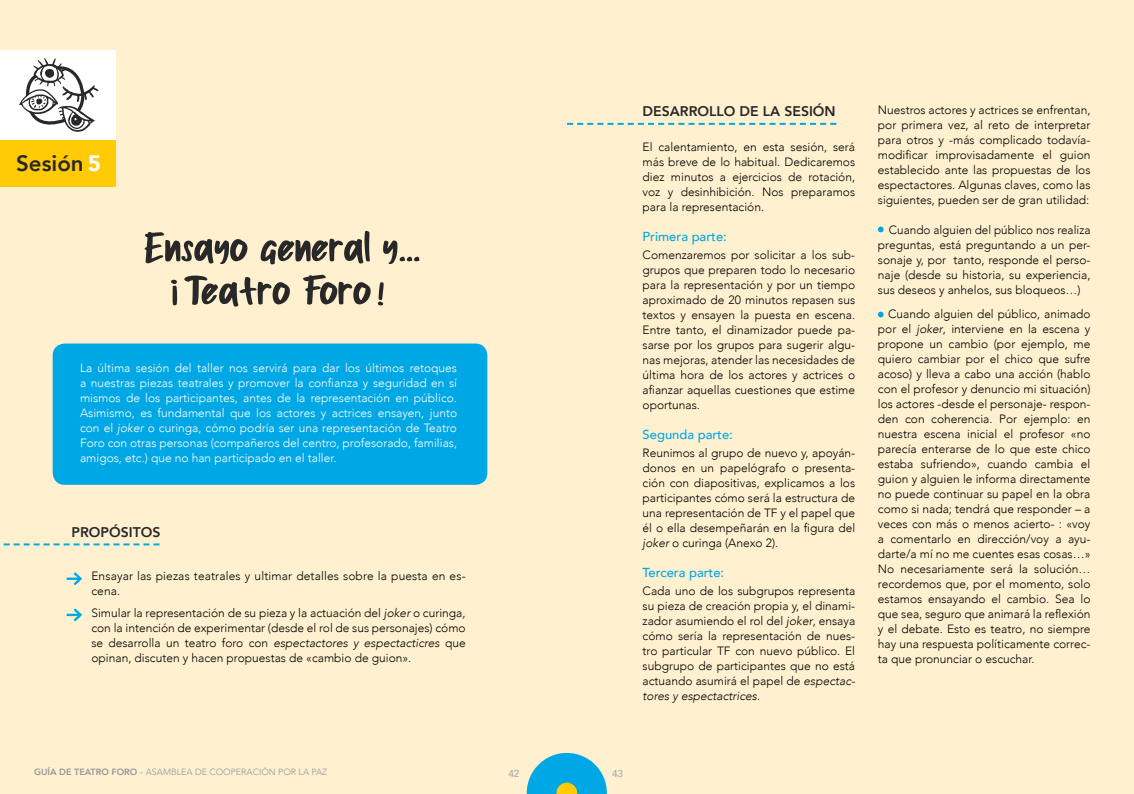
<style>
.page{position:relative;width:1134px;height:794px;background:#fff1d0}
.page>*{position:absolute;margin:0;border:0;box-sizing:border-box;transform-origin:0 0}
.t1{font:800 22.3px "Avenir";color:#292829}
.t2{font:800 14px "Avenir";color:#292829}
.t3{font:500 13px "Avenir";color:#00a7e5}
.t4{font:300 12px/15px "Avenir";color:#000;text-align:justify}
.t5{font:300 12px/15px "Avenir";color:#fff;text-align:justify}
.t6{font:500 10px "Avenir";color:#a7a9ac}
.t7{font:300 9px "Avenir";color:#939598}
.s1{font-weight:900;color:#fff}
.s2{font-style:italic}
.s3{font-weight:800}
</style>
<div class="page">
<svg style="left:171px;top:280px;width:6px;height:25px"></svg>
<svg style="left:378px;top:282px;width:6px;height:24px"></svg>
<svg style="left:184px;top:275px;width:187px;height:32px"></svg>
<svg style="left:145px;top:231px;width:274px;height:33px"></svg>
<div style="left:53px;top:343px;width:434px;height:142px;background:#00a7e5;border-radius:12px"></div>
<svg style="left:68px;top:572px;width:14px;height:13px"></svg>
<svg style="left:66px;top:608px;width:16px;height:13px"></svg>
<svg style="left:3px;top:543px;width:156px;height:2px"></svg>
<svg style="left:567px;top:123px;width:269px;height:2px"></svg>
<div style="left:0;top:50px;width:116px;height:91px;background:#fff"></div>
<div style="left:0;top:141px;width:116px;height:46px;background:#ffcb05"></div>
<svg style="left:878px;top:226px;width:6px;height:6px"></svg>
<svg style="left:878px;top:312px;width:6px;height:5px"></svg>
<svg style="left:527px;top:752px;width:80px;height:42px"></svg>
<svg style="left:19px;top:58px;width:80px;height:74px"></svg>
<h1 class="t1" style="left:16px;top:148px;width:86px">Sesión <span class="s1">5</span></h1>
<p class="t5" style="left:80px;top:361px;width:379px">La última sesión del taller nos servirá para dar los últimos retoques a nuestras piezas teatrales y promover la confianza y seguridad en sí mismos de los participantes, antes de la representación en público.<br>Asimismo, es fundamental que los actores y actrices ensayen, junto con el <span class="s2">joker</span> o curinga, cómo podría ser una representación de Teatro Foro con otras personas (compañeros del centro, profesorado, familias, amigos, etc.) que no han participado en el taller.</p>
<p class="t2" style="left:72px;top:523px;width:90px">PROPÓSITOS</p>
<p class="t4" style="left:91px;top:569px;width:376px">Ensayar las piezas teatrales y ultimar detalles sobre la puesta en es&shy;cena.</p>
<p class="t4" style="left:91px;top:606px;width:376px">Simular la representación de su pieza y la actuación del <span class="s2">joker</span> o curinga, con la intención de experimentar (desde el rol de sus personajes) cómo se desarrolla un teatro foro con <span class="s2">espectactores y espectacticres</span> que opinan, discuten y hacen propuestas de «cambio de guion».</p>
<p class="t2" style="left:643px;top:102px;width:195px">DESARROLLO DE LA SESIÓN</p>
<p class="t4" style="left:643px;top:140px;width:214px">El calentamiento, en esta sesión, será más breve de lo habitual. Dedicaremos diez minutos a ejercicios de rotación, voz y desinhibición. Nos preparamos para la representación.</p>
<p class="t3" style="left:643px;top:228px;width:86px">Primera parte:</p>
<p class="t4" style="left:643px;top:248px;width:214px">Comenzaremos por solicitar a los sub&shy;grupos que preparen todo lo necesario para la representación y por un tiempo aproximado de 20 minutos repasen sus textos y ensayen la puesta en escena.<br>Entre tanto, el dinamizador puede pa&shy;sarse por los grupos para sugerir algu&shy;nas mejoras, atender las necesidades de última hora de los actores y actrices o afianzar aquellas cuestiones que estime oportunas.</p>
<p class="t3" style="left:643px;top:426px;width:92px">Segunda parte:</p>
<p class="t4" style="left:643px;top:446px;width:214px">Reunimos al grupo de nuevo y, apoyán&shy;donos en un papelógrafo o presenta&shy;ción con diapositivas, explicamos a los participantes cómo será la estructura de una representación de TF y el papel que él o ella desempeñarán en la figura del <span class="s2">joker</span> o curinga (Anexo 2).</p>
<p class="t3" style="left:643px;top:564px;width:83px">Tercera parte:</p>
<p class="t4" style="left:643px;top:584px;width:214px">Cada uno de los subgrupos representa su pieza de creación propia y, el dinami&shy;zador asumiendo el rol del <span class="s2">joker</span>, ensaya cómo sería la representación de nues&shy;tro particular TF con nuevo público. El subgrupo de participantes que no está actuando asumirá el papel de <span class="s2">espectac&shy;tores y espectactrices</span>.</p>
<p class="t4" style="left:878px;top:103px;width:214px">Nuestros actores y actrices se enfrentan, por primera vez, al reto de interpretar para otros y -más complicado todavía&shy;modificar improvisadamente el guion establecido ante las propuestas de los espectactores. Algunas claves, como las siguientes, pueden ser de gran utilidad:</p>
<p class="t4" style="left:878px;top:223px;width:214px;text-indent:11px">Cuando alguien del público nos realiza preguntas, está preguntando a un per&shy;sonaje y, por tanto, responde el perso&shy;naje (desde su historia, su experiencia, sus deseos y anhelos, sus bloqueos…)</p>
<p class="t4" style="left:878px;top:307px;width:214px;text-indent:10px">Cuando alguien del público, animado por el <span class="s2">joker</span>, interviene en la escena y propone un cambio (por ejemplo, me quiero cambiar por el chico que sufre acoso) y lleva a cabo una acción (hablo con el profesor y denuncio mi situación) los actores -desde el personaje- respon&shy;den con coherencia. Por ejemplo: en nuestra escena inicial el profesor «no parecía enterarse de lo que este chico estaba sufriendo», cuando cambia el guion y alguien le informa directamente no puede continuar su papel en la obra como si nada; tendrá que responder – a veces con más o menos acierto- : «voy a comentarlo en dirección/voy a ayu&shy;darte/a mí no me cuentes esas cosas…» No necesariamente será la solución… recordemos que, por el momento, solo estamos ensayando el cambio. Sea lo que sea, seguro que animará la reflexión y el debate. Esto es teatro, no siempre hay una respuesta políticamente correc&shy;ta que pronunciar o escuchar.</p>
<p class="t7" style="left:34px;top:766px;width:295px"><span class="s3">GUÍA DE TEATRO FORO</span> - ASAMBLEA DE COOPERACIÓN POR LA PAZ</p>
<p class="t6" style="left:508px;top:767px;width:13px">42</p>
<p class="t6" style="left:612px;top:767px;width:13px">43</p>
</div>
